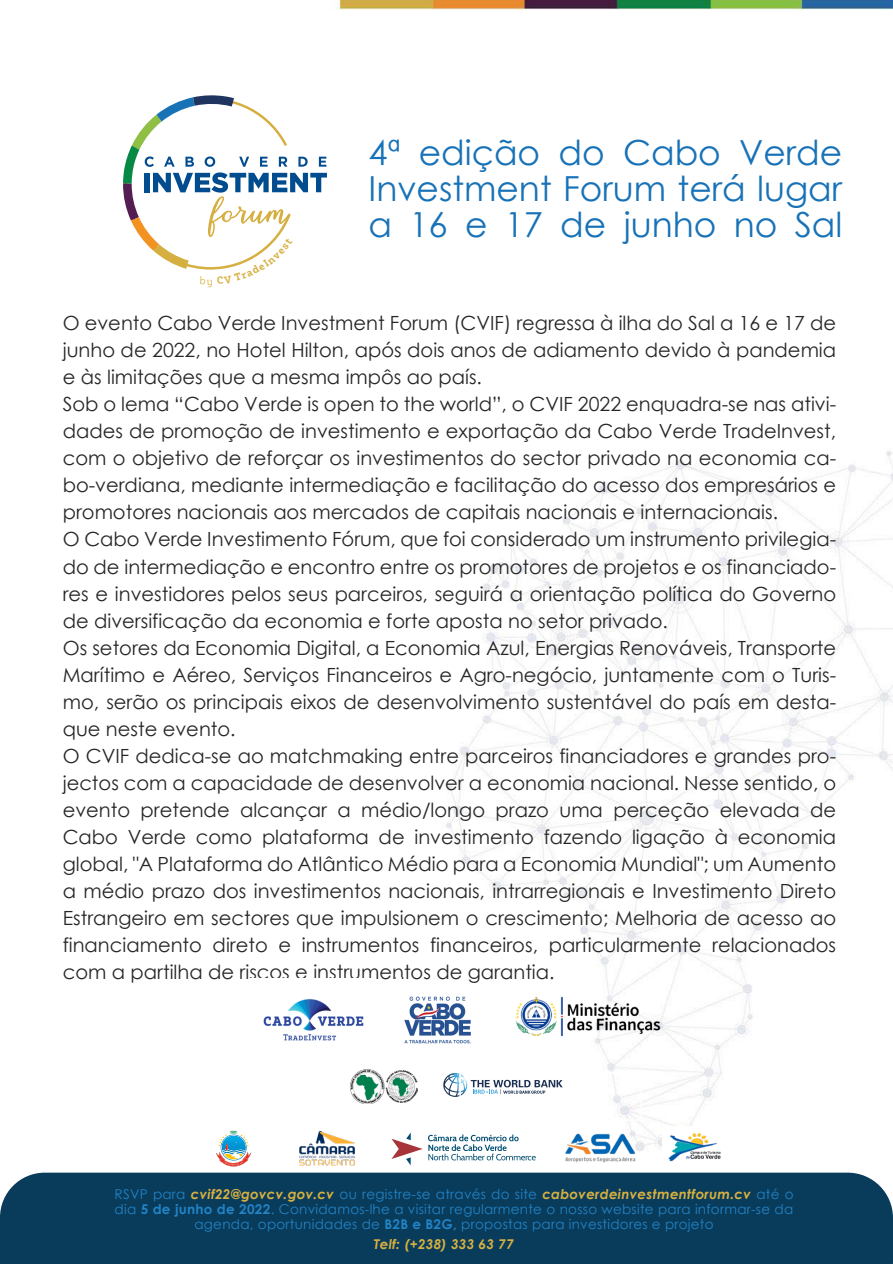
<style>
.page{position:relative;width:893px;height:1264px;background:#fff}
.page>*{position:absolute;margin:0;border:0;box-sizing:border-box;transform-origin:0 0}
.t1{font:34.5px/36px "Century Gothic";color:#1872b7;text-align:justify}
.t2{font:19.5px/27px "Century Gothic";color:#262626}
.t3{font:13.5px/15px "Century Gothic";letter-spacing:.02em;color:#2283c5;text-align:center}
.t4{font:italic 700 13.5px "Century Gothic";letter-spacing:.02em;color:#d7b041}
.t5{font:9.75px "Bw Glenn Slab";color:#d7b041}
.s1{font-weight:700;font-style:italic;color:#d7b041}
.s2{font-weight:700}
</style>
<div class="page">
<img style="left:229px;top:0;width:663px;height:1167px">
<img style="left:229px;top:29px;width:139px;height:61px">
<div style="left:0;top:1172px;width:892px;height:91px;background:#093b5b"></div>
<div style="left:66px;top:90px;width:439px;height:202px;background:#fff"></div>
<div style="left:215px;top:250px;width:439px;height:203px;background:#fff"></div>
<img style="left:250px;top:978px;width:123px;height:82px">
<img style="left:395px;top:977px;width:85px;height:84px">
<img style="left:514px;top:984px;width:148px;height:63px">
<svg style="left:443px;top:1072px;width:119px;height:24px"></svg>
<img style="left:350px;top:1069px;width:67px;height:34px">
<svg style="left:216px;top:1130px;width:35px;height:36px"></svg>
<img style="left:558px;top:1125px;width:84px;height:42px">
<img style="left:662px;top:1126px;width:73px;height:41px">
<img style="left:298px;top:1129px;width:57px;height:36px">
<svg style="left:428px;top:1134px;width:107px;height:26px"></svg>
<svg style="left:391px;top:1132px;width:31px;height:32px"></svg>
<svg style="left:123px;top:95px;width:204px;height:175px"></svg>
<p class="t5" style="left:207px;top:274px;width:8px">y</p>
<h1 class="t1" style="left:368px;top:133px;width:475px">4ª edição do Cabo Verde Investment Forum terá lugar a 16 e 17 de junho no Sal</h1>
<p class="t2" style="left:63px;top:309px;width:775px">O evento Cabo Verde Investment Forum (CVIF) regressa à ilha do Sal a 16 e 17 de junho de 2022, no Hotel Hilton, após dois anos de adiamento devido à pandemia e às limitações que a mesma impôs ao país.<br>Sob o lema “Cabo Verde is open to the world”, o CVIF 2022 enquadra-se nas ativi&shy;dades de promoção de investimento e exportação da Cabo Verde TradeInvest, com o objetivo de reforçar os investimentos do sector privado na economia ca&shy;bo-verdiana, mediante intermediação e facilitação do acesso dos empresários e promotores nacionais aos mercados de capitais nacionais e internacionais.<br>O Cabo Verde Investimento Fórum, que foi considerado um instrumento privilegia&shy;do de intermediação e encontro entre os promotores de projetos e os financiado&shy;res e investidores pelos seus parceiros, seguirá a orientação política do Governo de diversificação da economia e forte aposta no setor privado.<br>Os setores da Economia Digital, a Economia Azul, Energias Renováveis, Transporte Marítimo e Aéreo, Serviços Financeiros e Agro-negócio, juntamente com o Turis&shy;mo, serão os principais eixos de desenvolvimento sustentável do país em desta&shy;que neste evento.<br>O CVIF dedica-se ao matchmaking entre parceiros financiadores e grandes pro&shy;jectos com a capacidade de desenvolver a economia nacional. Nesse sentido, o evento pretende alcançar a médio/longo prazo uma perceção elevada de Cabo Verde como plataforma de investimento fazendo ligação à economia global, "A Plataforma do Atlântico Médio para a Economia Mundial"; um Aumento a médio prazo dos investimentos nacionais, intrarregionais e Investimento Direto Estrangeiro em sectores que impulsionem o crescimento; Melhoria de acesso ao financiamento direto e instrumentos financeiros, particularmente relacionados com a partilha de riscos e instrumentos de garantia.</p>
<p class="t3" style="left:115px;top:1186px;width:680px">RSVP para <span class="s1">cvif22@govcv.gov.cv</span> ou registre-se através do site <span class="s1">caboverdeinvestmentforum.cv</span> até o dia <span class="s2">5 de junho de 2022</span>. Convidamos-lhe a visitar regularmente o nosso website para informar-se da agenda, oportunidades de <span class="s2">B2B e B2G,</span> propostas para investidores e projeto</p>
<p class="t4" style="left:374px;top:1233px;width:141px">Telf: (+238) 333 63 77</p>
</div>
